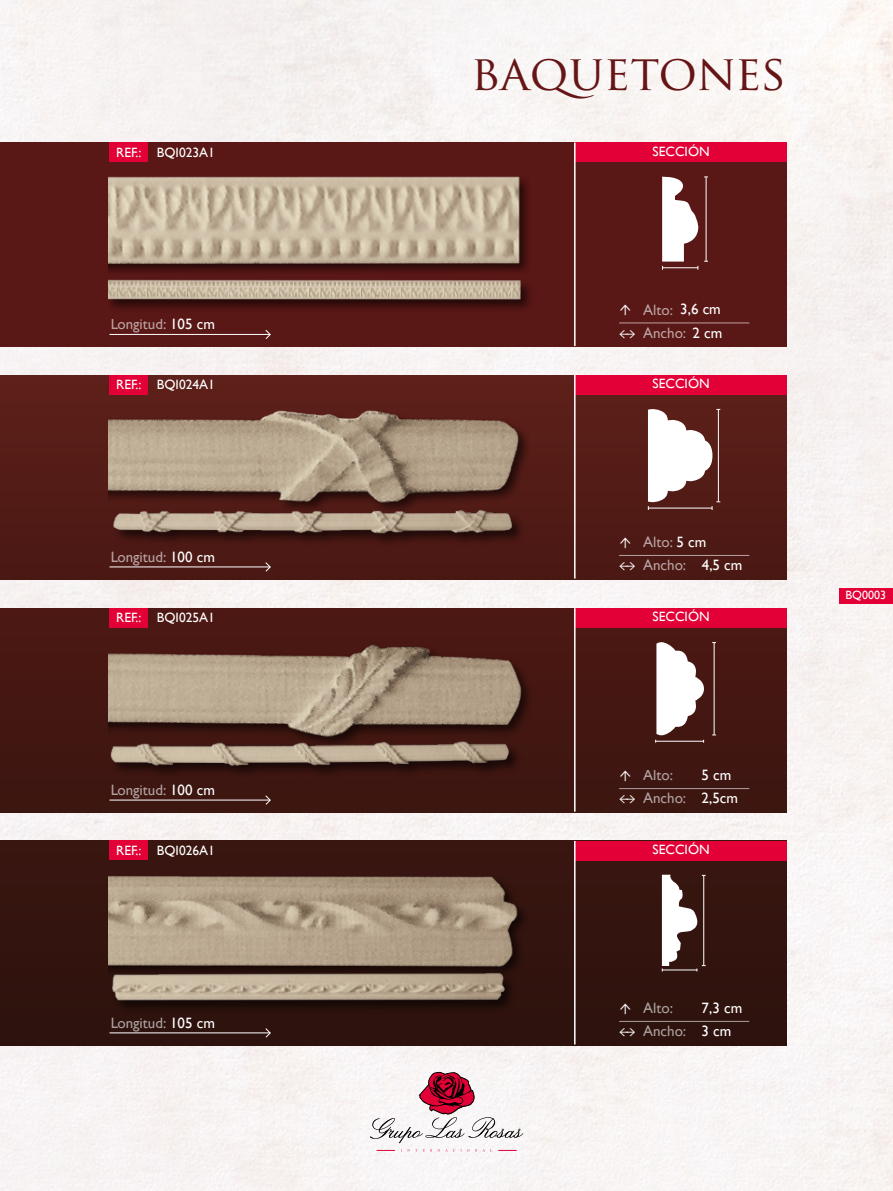
<style>
.page{position:relative;width:893px;height:1191px;background:#f8f3f2}
.page>*{position:absolute;margin:0;border:0;box-sizing:border-box;transform-origin:0 0}
.t1{font:48px "Trajan Pro";letter-spacing:-.005em;color:#661516}
.t2{font:700 18px "Minion Pro";color:#fff}
.t3{font:15px "Gill Sans";color:#fff}
.t4{font:700 15px "Minion Pro";color:#fff}
.t5{font:13.5px "Gill Sans";color:#fff}
.t6{font:12px "Gill Sans";color:#fff}
</style>
<div class="page">
<div style="left:0;top:142px;width:787px;height:205px;background:#591715"></div>
<div style="left:0;top:375px;width:787px;height:204px;background:#531c16"></div>
<div style="left:0;top:608px;width:787px;height:204px;background:#441712"></div>
<div style="left:0;top:841px;width:787px;height:204px;background:#33140e"></div>
<div style="left:839px;top:587px;width:54px;height:16px;background:#e20036"></div>
<svg style="left:377px;top:1150px;width:18px;height:1px"></svg>
<svg style="left:499px;top:1150px;width:17px;height:1px"></svg>
<svg style="left:401px;top:1149px;width:16px;height:2px"></svg>
<svg style="left:423px;top:1149px;width:46px;height:2px"></svg>
<svg style="left:475px;top:1149px;width:17px;height:2px"></svg>
<svg style="left:370px;top:1071px;width:153px;height:72px"></svg>
<img style="left:109px;top:176px;width:418px;height:96px">
<img style="left:109px;top:410px;width:417px;height:96px">
<img style="left:109px;top:644px;width:419px;height:95px">
<img style="left:109px;top:876px;width:414px;height:96px">
<div style="left:109px;top:278px;width:425px;height:35px;background:#000;opacity:.6"></div>
<div style="left:113px;top:509px;width:413px;height:38px;background:#000;opacity:.6"></div>
<img style="left:113px;top:506px;width:409px;height:32px">
<div style="left:110px;top:740px;width:412px;height:39px;background:#3e1510"></div>
<img style="left:110px;top:739px;width:407px;height:34px">
<div style="left:111px;top:972px;width:407px;height:41px;background:#260f0a"></div>
<img style="left:111px;top:973px;width:403px;height:31px">
<div style="left:109px;top:142px;width:39px;height:19px;background:#e20036"></div>
<div style="left:109px;top:375px;width:39px;height:19px;background:#e20036"></div>
<div style="left:109px;top:608px;width:39px;height:19px;background:#e20036"></div>
<div style="left:109px;top:841px;width:39px;height:19px;background:#e20036"></div>
<hr style="left:109px;top:334px;width:161px;height:1px;background:#fff">
<svg style="left:265px;top:329px;width:6px;height:10px"></svg>
<hr style="left:109px;top:566px;width:161px;height:1px;background:#fff">
<svg style="left:265px;top:562px;width:6px;height:10px"></svg>
<hr style="left:109px;top:799px;width:161px;height:1px;background:#fff">
<svg style="left:265px;top:795px;width:6px;height:10px"></svg>
<hr style="left:109px;top:1032px;width:161px;height:1px;background:#fff">
<svg style="left:265px;top:1028px;width:6px;height:10px"></svg>
<hr style="left:619px;top:322px;width:130px;height:1px;background:#fff">
<hr style="left:619px;top:555px;width:130px;height:1px;background:#fff">
<hr style="left:619px;top:788px;width:130px;height:1px;background:#fff">
<hr style="left:619px;top:1021px;width:130px;height:1px;background:#fff">
<hr style="left:714px;top:642px;width:1px;height:93px;background:#fff">
<div style="left:574px;top:142px;width:213px;height:20px;background:#e20036"></div>
<div style="left:574px;top:375px;width:213px;height:19px;background:#e20036"></div>
<div style="left:574px;top:608px;width:213px;height:19px;background:#e20036"></div>
<div style="left:574px;top:841px;width:213px;height:19px;background:#e20036"></div>
<hr style="left:574px;top:142px;width:2px;height:204px;background:#fff">
<hr style="left:574px;top:375px;width:2px;height:203px;background:#fff">
<hr style="left:574px;top:608px;width:2px;height:203px;background:#fff">
<hr style="left:574px;top:841px;width:2px;height:203px;background:#fff">
<svg style="left:662px;top:176px;width:46px;height:94px"></svg>
<svg style="left:648px;top:409px;width:72px;height:101px"></svg>
<svg style="left:655px;top:642px;width:49px;height:100px"></svg>
<svg style="left:662px;top:874px;width:44px;height:97px"></svg>
<p class="t5" style="left:116px;top:144px;width:27px">REF.:</p>
<p class="t5" style="left:157px;top:144px;width:60px">BQI023A1</p>
<p class="t3" style="left:110px;top:315px;width:106px">Longitud: 105 cm</p>
<p class="t5" style="left:116px;top:376px;width:27px">REF.:</p>
<p class="t5" style="left:157px;top:376px;width:60px">BQI024A1</p>
<p class="t3" style="left:110px;top:548px;width:106px">Longitud: 100 cm</p>
<p class="t5" style="left:116px;top:610px;width:27px">REF.:</p>
<p class="t5" style="left:157px;top:609px;width:60px">BQI025A1</p>
<p class="t3" style="left:110px;top:781px;width:106px">Longitud: 100 cm</p>
<p class="t5" style="left:116px;top:842px;width:27px">REF.:</p>
<p class="t5" style="left:157px;top:842px;width:60px">BQI026A1</p>
<p class="t3" style="left:110px;top:1014px;width:106px">Longitud: 105 cm</p>
<h1 class="t1" style="left:471px;top:42px;width:317px">BAQUETONES</h1>
<p class="t5" style="left:653px;top:143px;width:59px">SECCIÓN</p>
<p class="t2" style="left:639px;top:304px;width:13px;rotate:90deg">←</p>
<p class="t3" style="left:643px;top:301px;width:31px">Alto:</p>
<p class="t3" style="left:680px;top:300px;width:42px">3,6 cm</p>
<p class="t3" style="left:643px;top:324px;width:81px">Ancho: 2 cm</p>
<p class="t4" style="left:619px;top:322px;width:18px">←→</p>
<p class="t5" style="left:653px;top:375px;width:59px">SECCIÓN</p>
<p class="t2" style="left:639px;top:536px;width:13px;rotate:90deg">←</p>
<p class="t3" style="left:643px;top:533px;width:65px">Alto: 5 cm</p>
<p class="t3" style="left:643px;top:556px;width:45px">Ancho:</p>
<p class="t4" style="left:619px;top:555px;width:18px">←→</p>
<p class="t3" style="left:702px;top:556px;width:42px">4,5 cm</p>
<p class="t5" style="left:653px;top:608px;width:59px">SECCIÓN</p>
<p class="t2" style="left:639px;top:769px;width:13px;rotate:90deg">←</p>
<p class="t3" style="left:643px;top:766px;width:31px">Alto:</p>
<p class="t3" style="left:702px;top:766px;width:31px">5 cm</p>
<p class="t3" style="left:643px;top:789px;width:45px">Ancho:</p>
<p class="t4" style="left:619px;top:788px;width:18px">←→</p>
<p class="t3" style="left:702px;top:789px;width:38px">2,5cm</p>
<p class="t5" style="left:653px;top:841px;width:59px">SECCIÓN</p>
<p class="t2" style="left:639px;top:1002px;width:13px;rotate:90deg">←</p>
<p class="t3" style="left:643px;top:999px;width:31px">Alto:</p>
<p class="t3" style="left:702px;top:999px;width:42px">7,3 cm</p>
<p class="t3" style="left:643px;top:1022px;width:45px">Ancho:</p>
<p class="t4" style="left:619px;top:1021px;width:18px">←→</p>
<p class="t3" style="left:702px;top:1022px;width:31px">3 cm</p>
<p class="t6" style="left:845px;top:588px;width:42px">BQ0003</p>
</div>
